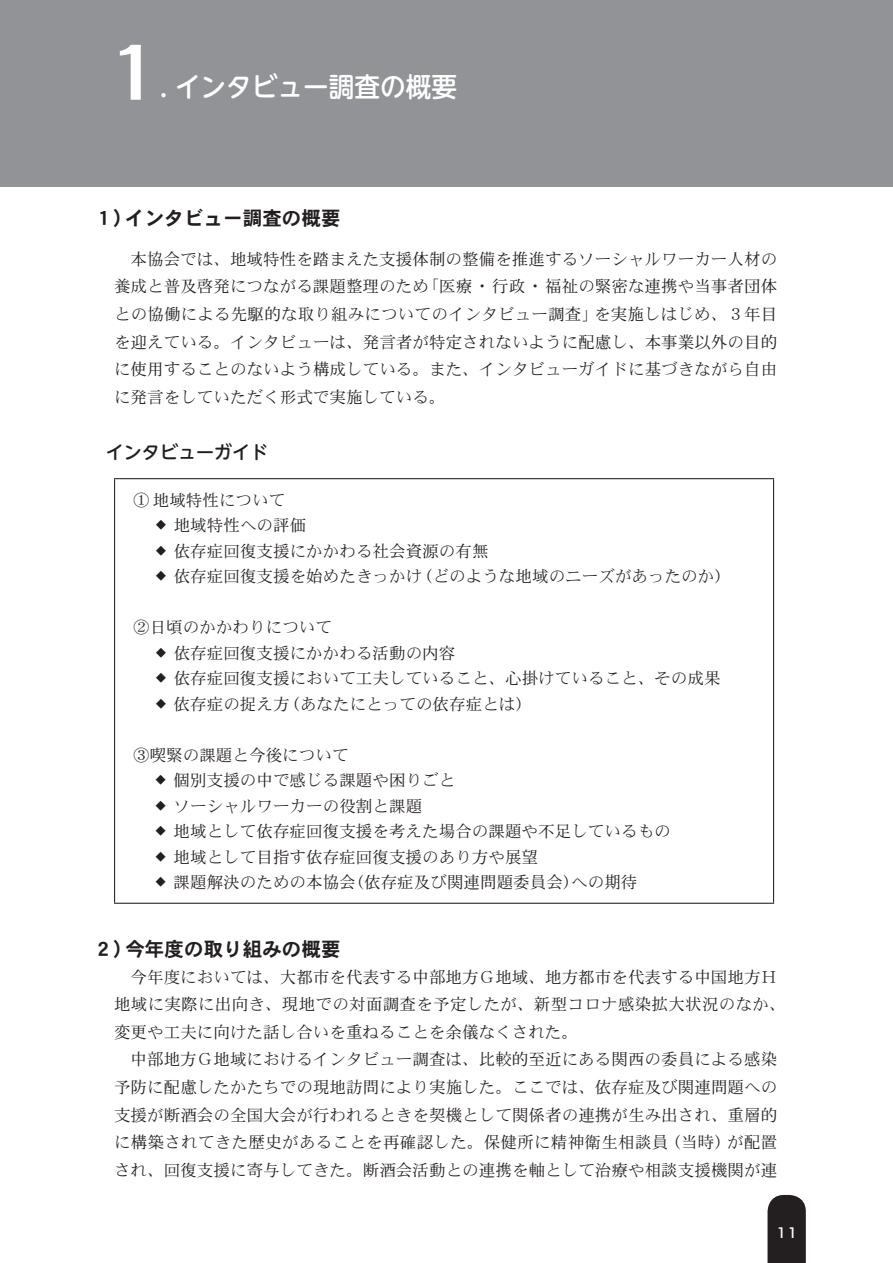
<style>
.page{position:relative;width:893px;height:1263px;background:#fff}
.page>*{position:absolute;margin:0;border:0;box-sizing:border-box;transform-origin:0 0}
.t1{font:700 69px "Folk Pro";color:#fff;scale:.95 1}
.t2{font:500 27px "UD Shin M Go Pr 6 N";color:#fff;scale:.95 1}
.t3{font:19.5px "DFHS Gothic W7 WIN RKSJ H";letter-spacing:.005em;color:#231f20}
.t4{font:500 18px "UD Shin M Go Pr 6 N";letter-spacing:.005em;color:#231f20}
.t5{font:16.5px/27.6px "DFHS Mincho W3 WIN RKSJ H";letter-spacing:.005em;color:#231f20;text-align:justify}
.t6{font:500 13.5px "Shin Go Pr 6";color:#fff}
.s1{font-family:"Shin M Go Pr 6 N";font-weight:500}
</style>
<div class="page">
<svg style="left:767px;top:1195px;width:39px;height:68px;background:#302c2d"></svg>
<hr style="left:114px;top:478px;width:660px;height:1px;background:#231f20">
<hr style="left:114px;top:479px;width:1px;height:424px;background:#231f20">
<hr style="left:773px;top:479px;width:1px;height:424px;background:#231f20">
<hr style="left:114px;top:903px;width:660px;height:1px;background:#231f20">
<div style="left:0;top:0;width:893px;height:187px;background:#919396"></div>
<h1 class="t1" style="left:101px;top:15px;width:71px">１</h1>
<h2 class="t2" style="left:160px;top:64px;width:314px">. インタビュー調査の概要</h2>
<p class="t3" style="left:94px;top:208px;width:249px">１）インタビュー調査の概要</p>
<p class="t5" style="left:114px;top:245px;width:665px;text-indent:16px">本協会では、地域特性を踏まえた支援体制の整備を推進するソーシャルワーカー人材の養成と普及啓発につながる課題整理のため「医療・行政・福祉の緊密な連携や当事者団体との協働による先駆的な取り組みについてのインタビュー調査」を実施しはじめ、３年目を迎えている。インタビューは、発言者が特定されないように配慮し、本事業以外の目的に使用することのないよう構成している。また、インタビューガイドに基づきながら自由に発言をしていただく形式で実施している。</p>
<p class="t4" style="left:106px;top:437px;width:164px">インタビューガイド</p>
<p class="t5" style="left:133px;top:486px;width:154px">① 地域特性について</p>
<p class="t5" style="left:153px;top:511px;width:155px"><span class="s1">❖</span> 地域特性への評価</p>
<p class="t5" style="left:153px;top:537px;width:337px"><span class="s1">❖</span> 依存症回復支援にかかわる社会資源の有無</p>
<p class="t5" style="left:153px;top:562px;width:580px"><span class="s1">❖</span> 依存症回復支援を始めたきっかけ（どのような地域のニーズがあったのか）</p>
<p class="t5" style="left:133px;top:613px;width:200px">②日頃のかかわりについて</p>
<p class="t5" style="left:153px;top:639px;width:304px"><span class="s1">❖</span> 依存症回復支援にかかわる活動の内容</p>
<p class="t5" style="left:153px;top:664px;width:569px"><span class="s1">❖</span> 依存症回復支援において工夫していること、心掛けていること、その成果</p>
<p class="t5" style="left:153px;top:690px;width:381px"><span class="s1">❖</span> 依存症の捉え方（あなたにとっての依存症とは）</p>
<p class="t5" style="left:133px;top:741px;width:217px">③喫緊の課題と今後について</p>
<p class="t5" style="left:153px;top:766px;width:304px"><span class="s1">❖</span> 個別支援の中で感じる課題や困りごと</p>
<p class="t5" style="left:153px;top:792px;width:271px"><span class="s1">❖</span> ソーシャルワーカーの役割と課題</p>
<p class="t5" style="left:153px;top:817px;width:520px"><span class="s1">❖</span> 地域として依存症回復支援を考えた場合の課題や不足しているもの</p>
<p class="t5" style="left:153px;top:843px;width:387px"><span class="s1">❖</span> 地域として目指す依存症回復支援のあり方や展望</p>
<p class="t5" style="left:153px;top:868px;width:486px"><span class="s1">❖</span> 課題解決のための本協会(依存症及び関連問題委員会)への期待</p>
<p class="t3" style="left:94px;top:939px;width:249px">２）今年度の取り組みの概要</p>
<p class="t5" style="left:114px;top:963px;width:673px;text-align:left;text-indent:16px">今年度においては、大都市を代表する中部地方Ｇ地域、地方都市を代表する中国地方Ｈ地域に実際に出向き、現地での対面調査を予定したが、新型コロナ感染拡大状況のなか、変更や工夫に向けた話し合いを重ねることを余儀なくされた。</p>
<p class="t5" style="left:114px;top:1045px;width:665px;text-indent:16px">中部地方Ｇ地域におけるインタビュー調査は、比較的至近にある関西の委員による感染予防に配慮したかたちでの現地訪問により実施した。ここでは、依存症及び関連問題への支援が断酒会の全国大会が行われるときを契機として関係者の連携が生み出され、重層的に構築されてきた歴史があることを再確認した。保健所に精神衛生相談員（当時）が配置され、回復支援に寄与してきた。断酒会活動との連携を軸として治療や相談支援機関が連</p>
<p class="t6" style="left:776px;top:1222px;width:23px">11</p>
</div>
